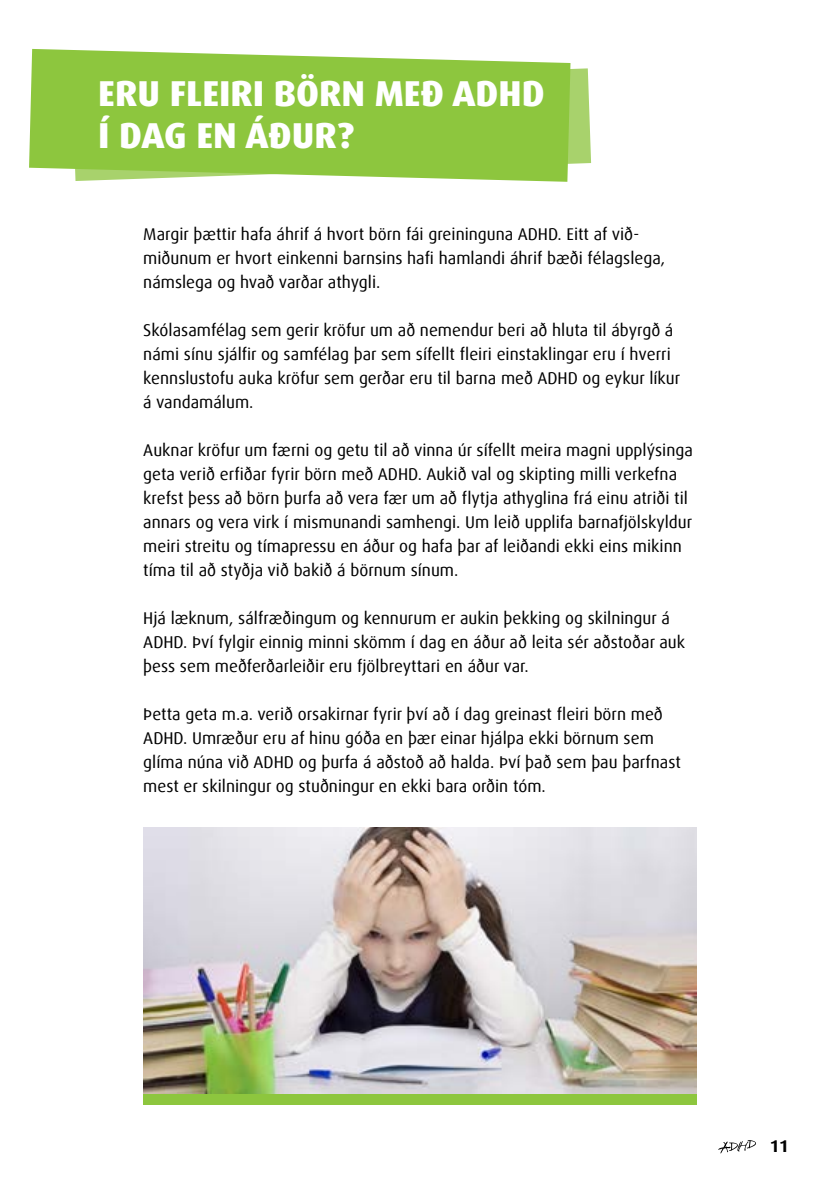
<style>
.page{position:relative;width:840px;height:1191px;background:#fff}
.page>*{position:absolute;margin:0;border:0;box-sizing:border-box;transform-origin:0 0}
.t1{font:800 36px/42px "Dax Offc Pro";color:#fff}
.t2{font:17px/24px "Dax Offc Pro";color:#000}
.t3{font:700 17px "Dax Offc Pro";color:#000}
</style>
<div class="page">
<svg style="left:570px;top:68px;width:20px;height:96px;background:#acd473"></svg>
<svg style="left:29px;top:49px;width:541px;height:133px;background:#98cb50"></svg>
<img style="left:143px;top:828px;width:553px;height:265px">
<div style="left:143px;top:1093px;width:553px;height:11px;background:#8dc63e"></div>
<svg style="left:718px;top:1140px;width:38px;height:13px"></svg>
<h1 class="t1" style="left:98px;top:73px;width:447px">ERU FLEIRI BÖRN MEÐ ADHD<br>Í DAG EN ÁÐUR?</h1>
<p class="t2" style="left:143px;top:222px;width:523px">Margir þættir hafa áhrif á hvort börn fái greininguna ADHD. Eitt af við&shy;miðunum er hvort einkenni barnsins hafi hamlandi áhrif bæði félagslega, námslega og hvað varðar athygli.</p>
<p class="t2" style="left:143px;top:318px;width:538px">Skólasamfélag sem gerir kröfur um að nemendur beri að hluta til ábyrgð á námi sínu sjálfir og samfélag þar sem sífellt fleiri einstaklingar eru í hverri kennslustofu auka kröfur sem gerðar eru til barna með ADHD og eykur líkur á vandamálum.</p>
<p class="t2" style="left:143px;top:438px;width:550px">Auknar kröfur um færni og getu til að vinna úr sífellt meira magni upplýsinga geta verið erfiðar fyrir börn með ADHD. Aukið val og skipting milli verkefna krefst þess að börn þurfa að vera fær um að flytja athyglina frá einu atriði til annars og vera virk í mismunandi samhengi. Um leið upplifa barnafjölskyldur meiri streitu og tímapressu en áður og hafa þar af leiðandi ekki eins mikinn tíma til að styðja við bakið á börnum sínum.</p>
<p class="t2" style="left:143px;top:606px;width:543px">Hjá læknum, sálfræðingum og kennurum er aukin þekking og skilningur á<br>ADHD. Því fylgir einnig minni skömm í dag en áður að leita sér aðstoðar auk þess sem meðferðarleiðir eru fjölbreyttari en áður var.</p>
<p class="t2" style="left:143px;top:702px;width:539px">Þetta geta m.a. verið orsakirnar fyrir því að í dag greinast fleiri börn með ADHD. Umræður eru af hinu góða en þær einar hjálpa ekki börnum sem glíma núna við ADHD og þurfa á aðstoð að halda. Því það sem þau þarfnast mest er skilningur og stuðningur en ekki bara orðin tóm.</p>
<p class="t3" style="left:769px;top:1135px;width:21px">11</p>
</div>
